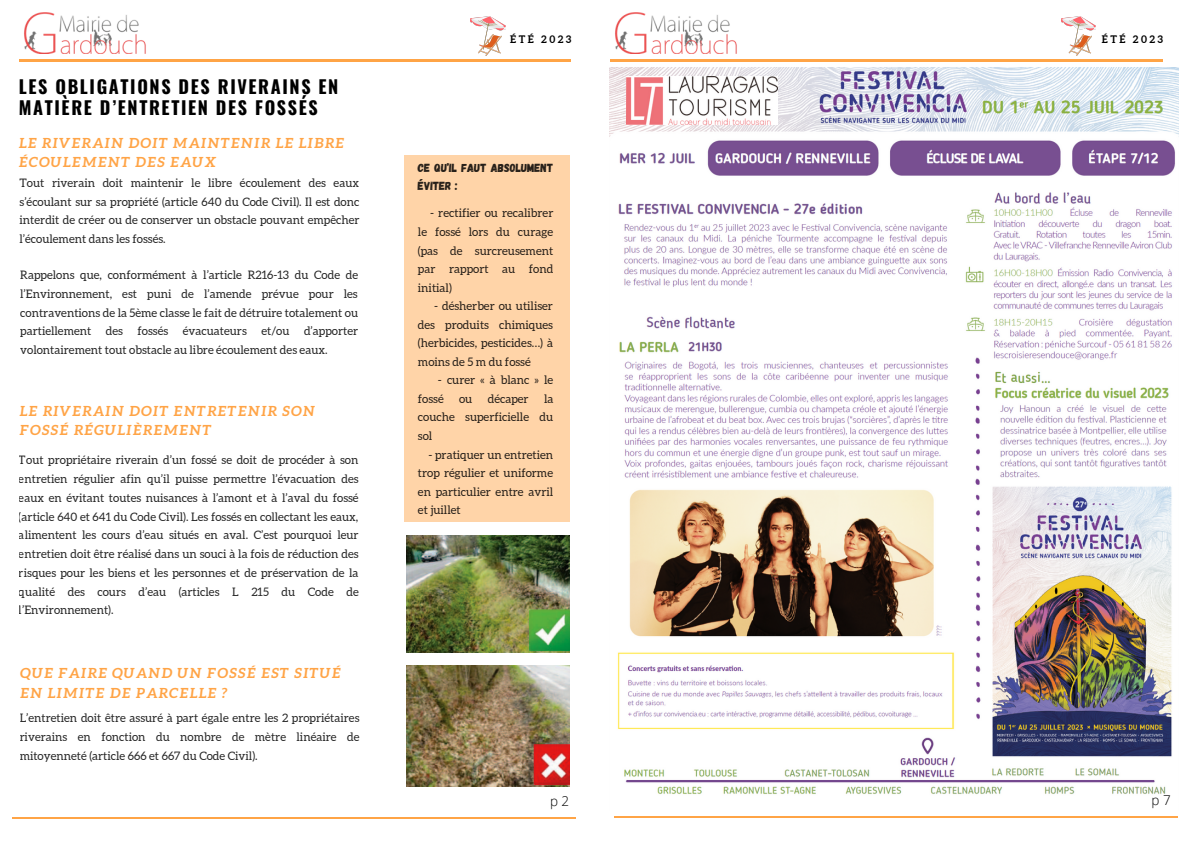
<style>
.page{position:relative;width:1191px;height:843px;background:#fff}
.page>*{position:absolute;margin:0;border:0;box-sizing:border-box;transform-origin:0 0}
.t1{font:700 18.1px "Oswald";letter-spacing:.09em;color:#000}
.t2{font:italic 700 14px/19.5px "Aleo";letter-spacing:.06em;color:#ffa446}
.t3{font:300 13.4px "Open Sans";color:#000}
.t4{font:11.7px/18.8px "Aleo";color:#000;text-align:justify}
.t5{font:11.7px/18.5px "Gagalin";color:#000}
.t6{font:700 10.4px "Aleo";letter-spacing:.24em;color:#000}
</style>
<div class="page">
<hr style="left:19px;top:59px;width:552px;height:2px;background:#ffa446">
<img style="left:24px;top:12px;width:122px;height:42px">
<hr style="left:618px;top:815px;width:550px;height:2px;background:#ffa446">
<hr style="left:609px;top:59px;width:553px;height:3px;background:#ffa446">
<img style="left:615px;top:12px;width:122px;height:42px">
<hr style="left:13px;top:817px;width:563px;height:1px;background:#ffa446">
<div style="left:404px;top:155px;width:165px;height:366px;background:#ffd4a8"></div>
<img style="left:406px;top:665px;width:163px;height:120px">
<img style="left:406px;top:535px;width:163px;height:117px">
<img style="left:609px;top:67px;width:568px;height:727px">
<img style="left:626px;top:77px;width:151px;height:48px">
<hr style="left:614px;top:816px;width:563px;height:1px;background:#ffa446">
<img style="left:471px;top:17px;width:34px;height:39px">
<img style="left:1061px;top:17px;width:34px;height:39px">
<p class="t1" style="left:19px;top:72px;width:321px">LES OBLIGATIONS DES RIVERAINS EN</p>
<p class="t1" style="left:19px;top:94px;width:300px">MATIÈRE D’ENTRETIEN DES FOSSÉS</p>
<p class="t2" style="left:19px;top:133px;width:327px">LE RIVERAIN DOIT MAINTENIR LE LIBRE<br>ÉCOULEMENT DES EAUX</p>
<p class="t4" style="left:20px;top:173px;width:341px">Tout riverain doit maintenir le libre écoulement des eaux s’écoulant sur sa propriété (article 640 du Code Civil). Il est donc interdit de créer ou de conserver un obstacle pouvant empêcher l’écoulement dans les fossés.</p>
<p class="t4" style="left:20px;top:265px;width:339px">Rappelons que, conformément à l’article R216-13 du Code de l’Environnement, est puni de l’amende prévue pour les contraventions de la 5ème classe le fait de détruire totalement ou partiellement des fossés évacuateurs et/ou d’apporter volontairement tout obstacle au libre écoulement des eaux.</p>
<p class="t2" style="left:20px;top:400px;width:297px">LE RIVERAIN DOIT ENTRETENIR SON<br>FOSSÉ RÉGULIÈREMENT</p>
<p class="t4" style="left:19px;top:450px;width:341px">Tout propriétaire riverain d’un fossé se doit de procéder à son entretien régulier afin qu’il puisse permettre l’évacuation des eaux en évitant toutes nuisances à l’amont et à l’aval du fossé (article 640 et 641 du Code Civil). Les fossés en collectant les eaux, alimentent les cours d’eau situés en aval. C’est pourquoi leur entretien doit être réalisé dans un souci à la fois de réduction des risques pour les biens et les personnes et de préservation de la qualité des cours d’eau (articles L 215 du Code de l’Environnement).</p>
<p class="t2" style="left:20px;top:663px;width:322px">QUE FAIRE QUAND UN FOSSÉ EST SITUÉ<br>EN LIMITE DE PARCELLE ?</p>
<p class="t4" style="left:20px;top:708px;width:341px">L’entretien doit être assuré à part égale entre les 2 propriétaires riverains en fonction du nombre de mètre linéaire de mitoyenneté (article 666 et 667 du Code Civil).</p>
<p class="t6" style="left:510px;top:33px;width:63px">ÉTÉ 2023</p>
<p class="t6" style="left:1101px;top:33px;width:63px">ÉTÉ 2023</p>
<p class="t5" style="left:418px;top:158px;width:137px">CE QU’IL FAUT ABSOLUMENT<br>ÉVITER :</p>
<p class="t4" style="left:418px;top:204px;width:137px;line-height:18.5px;text-indent:12px">- rectifier ou recalibrer le fossé lors du curage (pas de surcreusement par rapport au fond initial)</p>
<p class="t4" style="left:418px;top:296px;width:137px;line-height:18.5px;text-indent:16px">- désherber ou utiliser des produits chimiques (herbicides, pesticides…) à moins de 5 m du fossé</p>
<p class="t4" style="left:418px;top:371px;width:137px;line-height:18.5px;text-indent:20px">- curer « à blanc » le fossé</p>
<p class="t4" style="left:459px;top:389px;width:15px">ou</p>
<p class="t4" style="left:487px;top:389px;width:42px">décaper</p>
<p class="t4" style="left:418px;top:389px;width:137px;line-height:18.5px;text-indent:126px">la couche superficielle du sol</p>
<p class="t4" style="left:418px;top:445px;width:137px;line-height:18.5px;text-indent:11px">- pratiquer un entretien trop régulier et uniforme en particulier entre avril et juillet</p>
<p class="t3" style="left:1151px;top:790px;width:21px">p 7</p>
<p class="t3" style="left:550px;top:791px;width:21px">p 2</p>
<p class="t3" style="left:1147px;top:791px;width:21px">p 3</p>
</div>
